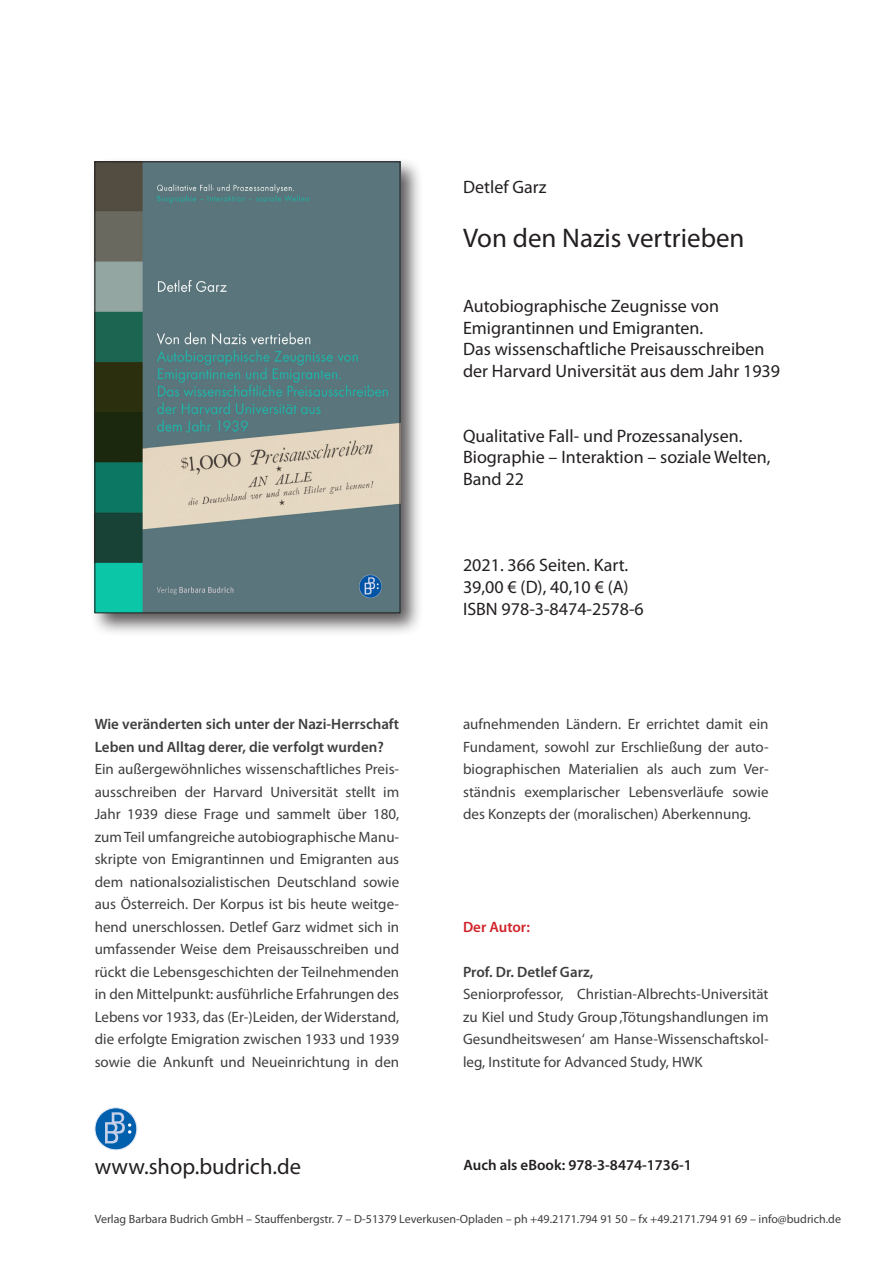
<style>
.page{position:relative;width:893px;height:1263px;background:#fff}
.page>*{position:absolute;margin:0;border:0;box-sizing:border-box;transform-origin:0 0}
.t1{font:27px "Myriad Pro";color:#231f20}
.t2{font:22.5px "Myriad Pro";color:#231f20}
.t3{font:18px "Myriad Pro";color:#231f20}
.t4{font:15px/22.5px "Myriad Pro";color:#3e3e3f;text-align:justify}
.t5{font:600 15px/22.5px "Myriad Pro";color:#3e3e3f}
.t6{font:600 15px "Myriad Pro";color:#231f20}
.t7{font:600 15px "Myriad Pro";color:#d1232a}
.t8{font:12px "Myriad Pro";color:#3e3e3f}
</style>
<div class="page">
<svg style="left:95px;top:1108px;width:42px;height:42px"></svg>
<div style="left:95px;top:1107px;width:42px;height:43px;border:1px solid #e0e6f3;border-radius:50%"></div>
<svg style="left:105px;top:1112px;width:26px;height:31px"></svg>
<div style="left:89px;top:156px;width:334px;height:480px;background:#231f20;opacity:.75"></div>
<img style="left:97px;top:164px;width:301px;height:447px">
<div style="left:95px;top:162px;width:305px;height:451px;border:1px solid #231f20"></div>
<p class="t3" style="left:463px;top:176px;width:85px">Detlef Garz</p>
<p class="t1" style="left:463px;top:222px;width:283px">Von den Nazis vertrieben</p>
<p class="t3" style="left:463px;top:295px;width:257px">Autobiographische Zeugnisse von</p>
<p class="t3" style="left:463px;top:317px;width:242px">Emigrantinnen und Emigranten.</p>
<p class="t3" style="left:463px;top:338px;width:303px">Das wissenschaftliche Preisausschreiben</p>
<p class="t3" style="left:463px;top:360px;width:318px">der Harvard Universität aus dem Jahr 1939</p>
<p class="t3" style="left:463px;top:425px;width:281px">Qualitative Fall- und Prozessanalysen.</p>
<p class="t3" style="left:463px;top:446px;width:309px">Biographie – Interaktion – soziale Welten,</p>
<p class="t3" style="left:463px;top:468px;width:62px">Band 22</p>
<p class="t5" style="left:95px;top:712px;width:306px">Wie veränderten sich unter der Nazi-Herrschaft<br>Leben und Alltag derer, die verfolgt wurden?</p>
<p class="t4" style="left:95px;top:757px;width:306px">Ein außergewöhnliches wissenschaftliches Preis&shy;ausschreiben der Harvard Universität stellt im Jahr 1939 diese Frage und sammelt über 180, zum Teil umfangreiche autobiographische Manu&shy;skripte von Emigrantinnen und Emigranten aus dem nationalsozialistischen Deutschland sowie aus Österreich. Der Korpus ist bis heute weitge&shy;hend unerschlossen. Detlef Garz widmet sich in umfassender Weise dem Preisausschreiben und rückt die Lebensgeschichten der Teilnehmenden in den Mittelpunkt: ausführliche Erfahrungen des Lebens vor 1933, das (Er-)Leiden, der Widerstand, die erfolgte Emigration zwischen 1933 und 1939 sowie die Ankunft und Neueinrichtung in den</p>
<p class="t3" style="left:463px;top:554px;width:167px">2021. 366 Seiten. Kart.</p>
<p class="t3" style="left:463px;top:576px;width:167px">39,00 € (D), 40,10 € (A)</p>
<p class="t3" style="left:463px;top:597px;width:182px">ISBN 978-3-8474-2578-6</p>
<p class="t4" style="left:463px;top:712px;width:307px">aufnehmenden Ländern. Er errichtet damit ein Fundament, sowohl zur Erschließung der auto&shy;biographischen Materialien als auch zum Ver&shy;ständnis exemplarischer Lebensverläufe sowie des Konzepts der (moralischen) Aberkennung.</p>
<p class="t7" style="left:463px;top:917px;width:68px">Der Autor:</p>
<p class="t5" style="left:463px;top:960px;width:132px">Prof. Dr. Detlef Garz,</p>
<p class="t4" style="left:463px;top:982px;width:307px">Seniorprofessor, Christian-Albrechts-Universität zu Kiel und Study Group ‚Tötungshandlungen im Gesundheitswesen‘ am Hanse-Wissenschaftskol&shy;leg, Institute for Advanced Study, HWK</p>
<p class="t2" style="left:95px;top:1152px;width:208px">www.shop.budrich.de</p>
<p class="t6" style="left:463px;top:1156px;width:230px">Auch als eBook: 978-3-8474-1736-1</p>
<p class="t8" style="left:95px;top:1212px;width:748px">Verlag Barbara Budrich GmbH – Stauffenbergstr. 7 – D-51379 Leverkusen-Opladen – ph +49.2171.794 91 50 – fx +49.2171.794 91 69 – info@budrich.de</p>
</div>
